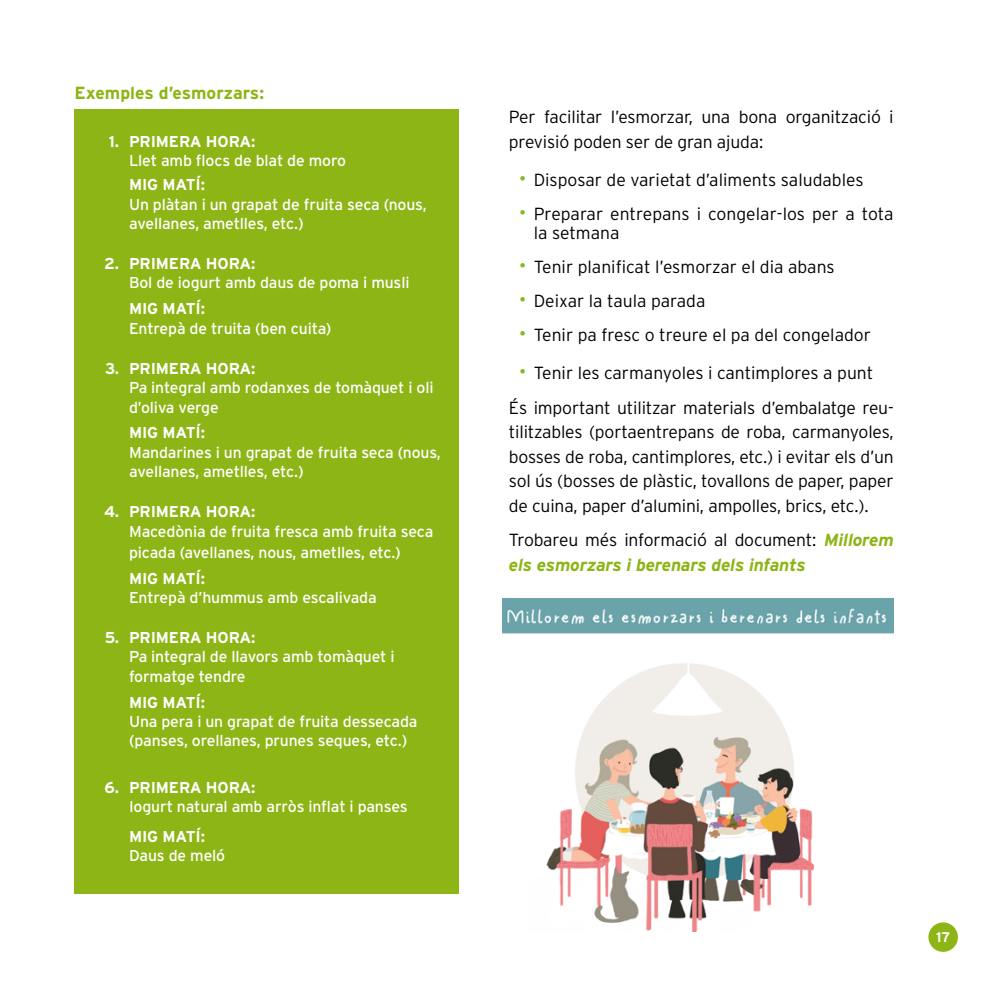
<style>
.page{position:relative;width:993px;height:993px;background:#fff}
.page>*{position:absolute;margin:0;border:0;box-sizing:border-box;transform-origin:0 0}
.Text_-_GENERAL{font:300 17.5px/24.5px "Interstate";letter-spacing:-.01em;color:#000}
.t1{font:italic 700 17.5px "Interstate";letter-spacing:-.01em;color:#8db516}
.SUBTITOL_INTERESTATE{font:700 17.5px "Interstate";color:#8db516}
.text_pastilla_taronj{font:15.75px/19.2px "Interstate";letter-spacing:-.01em;color:#fff}
.text_pastilla_taronj-2{font:700 15.75px "Interstate";color:#fff}
.t2{font:700 14px "Interstate";color:#fff}
.s1{font-weight:700}
.s2{font-size:21px;color:#83bb26}
.s3{font-weight:700;font-style:italic;color:#8db516}
</style>
<div class="page">
<div style="left:928px;top:922px;width:28px;height:28px;background:#8db516;border-radius:50%"></div>
<div style="left:928px;top:922px;width:29px;height:29px;border:2px solid #8db516;border-radius:50%"></div>
<div style="left:74px;top:109px;width:385px;height:784px;background:#8db516"></div>
<img style="left:502px;top:598px;width:391px;height:36px">
<img style="left:546px;top:663px;width:269px;height:268px">
<p class="SUBTITOL_INTERESTATE" style="left:74px;top:83px;width:191px">Exemples d’esmorzars:</p>
<p class="text_pastilla_taronj-2" style="left:109px;top:132px;width:12px">1.</p>
<p class="text_pastilla_taronj" style="left:129px;top:131px;width:218px"><span class="s1">PRIMERA HORA:<br></span>Llet amb flocs de blat de moro</p>
<p class="text_pastilla_taronj" style="left:129px;top:175px;width:299px"><span class="s1">MIG MATÍ:<br></span>Un plàtan i un grapat de fruita seca (nous, avellanes, ametlles, etc.)</p>
<p class="text_pastilla_taronj-2" style="left:104px;top:255px;width:16px">2.</p>
<p class="text_pastilla_taronj" style="left:129px;top:254px;width:282px"><span class="s1">PRIMERA HORA:<br></span>Bol de iogurt amb daus de poma i musli</p>
<p class="text_pastilla_taronj" style="left:129px;top:299px;width:204px"><span class="s1">MIG MATÍ:<br></span>Entrepà de truita (ben cuita)</p>
<p class="text_pastilla_taronj-2" style="left:105px;top:359px;width:15px">3.</p>
<p class="text_pastilla_taronj" style="left:129px;top:358px;width:306px"><span class="s1">PRIMERA HORA:<br></span>Pa integral amb rodanxes de tomàquet i oli d’oliva verge</p>
<p class="text_pastilla_taronj" style="left:129px;top:423px;width:313px"><span class="s1">MIG MATÍ:<br></span>Mandarines i un grapat de fruita seca (nous, avellanes, ametlles, etc.)</p>
<p class="text_pastilla_taronj-2" style="left:104px;top:503px;width:16px">4.</p>
<p class="text_pastilla_taronj" style="left:129px;top:502px;width:306px"><span class="s1">PRIMERA HORA:<br></span>Macedònia de fruita fresca amb fruita seca</p>
<p class="text_pastilla_taronj" style="left:129px;top:542px;width:273px">picada (avellanes, nous, ametlles, etc.)</p>
<p class="text_pastilla_taronj" style="left:129px;top:568px;width:249px"><span class="s1">MIG MATÍ:<br></span>Entrepà d’hummus amb escalivada</p>
<p class="text_pastilla_taronj-2" style="left:105px;top:628px;width:16px">5.</p>
<p class="text_pastilla_taronj" style="left:129px;top:627px;width:267px"><span class="s1">PRIMERA HORA:<br></span>Pa integral de llavors amb tomàquet i formatge tendre</p>
<p class="text_pastilla_taronj" style="left:129px;top:692px;width:290px"><span class="s1">MIG MATÍ:<br></span>Una pera i un grapat de fruita dessecada (panses, orellanes, prunes seques, etc.)</p>
<p class="text_pastilla_taronj-2" style="left:104px;top:778px;width:16px">6.</p>
<p class="text_pastilla_taronj" style="left:129px;top:777px;width:280px"><span class="s1">PRIMERA HORA:<br></span>Iogurt natural amb arròs inflat i panses</p>
<p class="text_pastilla_taronj" style="left:129px;top:826px;width:98px"><span class="s1">MIG MATÍ:<br></span>Daus de meló</p>
<p class="Text_-_GENERAL" style="left:508px;top:105px;width:386px">Per facilitar l’esmorzar, una bona organització i previsió poden ser de gran ajuda:</p>
<p class="Text_-_GENERAL" style="left:518px;top:167px;width:346px"><span class="s2">•</span> Disposar de varietat d’aliments saludables</p>
<p class="Text_-_GENERAL" style="left:533px;top:204px;width:361px;line-height:19.2px;text-indent:-15px"><span class="s2">•</span> Preparar entrepans i congelar-los per a tota la setmana</p>
<p class="Text_-_GENERAL" style="left:518px;top:254px;width:317px"><span class="s2">•</span> Tenir planificat l’esmorzar el dia abans</p>
<p class="Text_-_GENERAL" style="left:518px;top:288px;width:188px"><span class="s2">•</span> Deixar la taula parada</p>
<p class="Text_-_GENERAL" style="left:518px;top:323px;width:353px"><span class="s2">•</span> Tenir pa fresc o treure el pa del congelador</p>
<p class="Text_-_GENERAL" style="left:518px;top:360px;width:356px"><span class="s2">•</span> Tenir les carmanyoles i cantimplores a punt</p>
<p class="Text_-_GENERAL" style="left:508px;top:395px;width:386px;text-align:justify">És important utilitzar materials d’embalatge reu&shy;tilitzables (portaentrepans de roba, carmanyoles, bosses de roba, cantimplores, etc.) i evitar els d’un sol ús (bosses de plàstic, tovallons de paper, paper de cuina, paper d’alumini, ampolles, brics, etc.).</p>
<p class="Text_-_GENERAL" style="left:508px;top:527px;width:386px">Trobareu més informació al document: <span class="s3">Millorem</span></p>
<p class="t1" style="left:508px;top:554px;width:298px">els esmorzars i berenars dels infants</p>
<p class="t2" style="left:935px;top:929px;width:16px">17</p>
</div>
